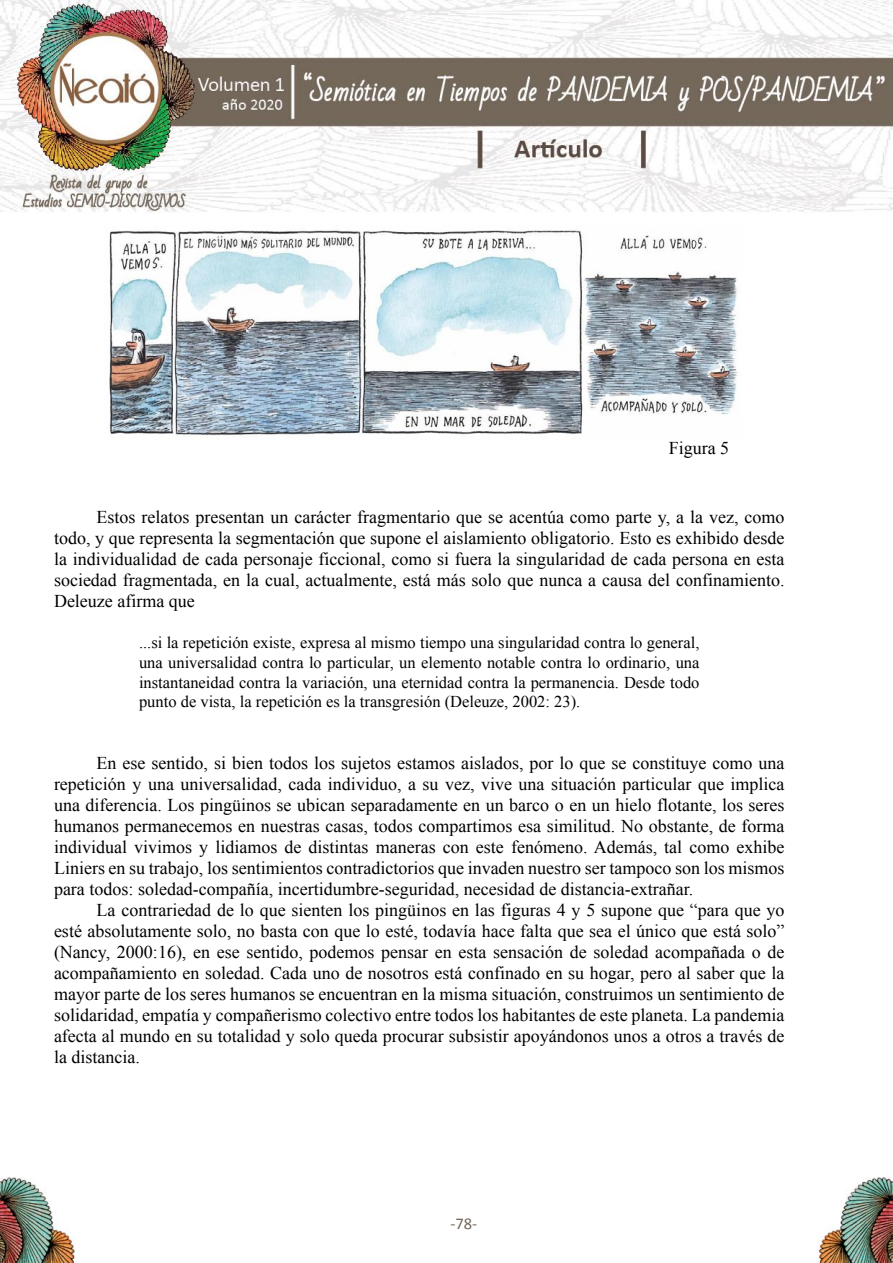
<style>
.page{position:relative;width:893px;height:1263px;background:#fff}
.page>*{position:absolute;margin:0;border:0;box-sizing:border-box;transform-origin:0 0}
.t1{font:18px/21px "Times New Roman";color:#000;text-align:justify}
.t2{font:16.5px/19.5px "Times New Roman";color:#000;text-align:justify}
.t3{font:16.5px "Calibri";color:#73685b}
</style>
<div class="page">
<img style="left:0;top:0;width:893px;height:212px">
<img style="left:817px;top:1178px;width:76px;height:85px">
<img style="left:0;top:1178px;width:75px;height:85px">
<img style="left:109px;top:230px;width:629px;height:206px">
<p class="t1" style="left:669px;top:437px;width:62px">Figura 5</p>
<p class="t1" style="left:54px;top:506px;width:732px;text-indent:43px">Estos relatos presentan un carácter fragmentario que se acentúa como parte y, a la vez, como todo, y que representa la segmentación que supone el aislamiento obligatorio. Esto es exhibido desde la individualidad de cada personaje ficcional, como si fuera la singularidad de cada persona en esta sociedad fragmentada, en la cual, actualmente, está más solo que nunca a causa del confinamiento.<br>Deleuze afirma que</p>
<p class="t2" style="left:139px;top:633px;width:562px">...si la repetición existe, expresa al mismo tiempo una singularidad contra lo general, una universalidad contra lo particular, un elemento notable contra lo ordinario, una instantaneidad contra la variación, una eternidad contra la permanencia. Desde todo punto de vista, la repetición es la transgresión (Deleuze, 2002: 23).</p>
<p class="t1" style="left:54px;top:752px;width:732px;text-indent:43px">En ese sentido, si bien todos los sujetos estamos aislados, por lo que se constituye como una repetición y una universalidad, cada individuo, a su vez, vive una situación particular que implica una diferencia. Los pingüinos se ubican separadamente en un barco o en un hielo flotante, los seres humanos permanecemos en nuestras casas, todos compartimos esa similitud. No obstante, de forma individual vivimos y lidiamos de distintas maneras con este fenómeno. Además, tal como exhibe Liniers en su trabajo, los sentimientos contradictorios que invaden nuestro ser tampoco son los mismos para todos: soledad-compañía, incertidumbre-seguridad, necesidad de distancia-extrañar.</p>
<p class="t1" style="left:54px;top:899px;width:732px;text-indent:43px">La contrariedad de lo que sienten los pingüinos en las figuras 4 y 5 supone que “para que yo esté absolutamente solo, no basta con que lo esté, todavía hace falta que sea el único que está solo” (Nancy, 2000:16), en ese sentido, podemos pensar en esta sensación de soledad acompañada o de acompañamiento en soledad. Cada uno de nosotros está confinado en su hogar, pero al saber que la mayor parte de los seres humanos se encuentran en la misma situación, construimos un sentimiento de solidaridad, empatía y compañerismo colectivo entre todos los habitantes de este planeta. La pandemia afecta al mundo en su totalidad y solo queda procurar subsistir apoyándonos unos a otros a través de la distancia.</p>
<p class="t3" style="left:450px;top:1213px;width:28px">-78-</p>
</div>
